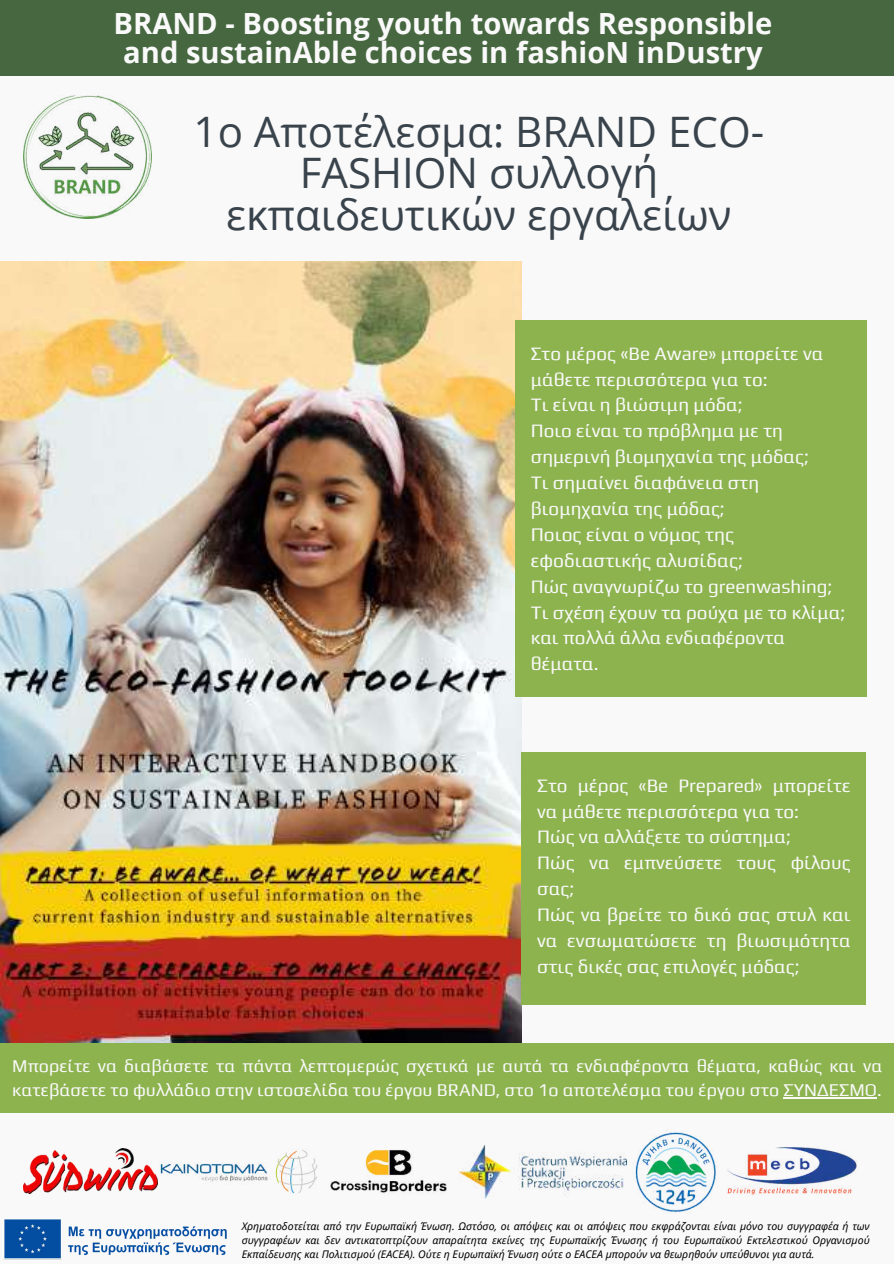
<style>
.page{position:relative;width:894px;height:1264px;background:#fff}
.page>*{position:absolute;margin:0;border:0;box-sizing:border-box;transform-origin:0 0}
.t1{font:42px/41.7px "Open Sans";color:#39434c;text-align:center}
.t2{font:700 29.1px/29.2px "Open Sans";color:#f9f9f9;text-align:center}
.t3{font:19.2px/25.8px "Play";color:#f9f9f9}
.t4{font:18.9px/25.8px "Play";color:#f9f9f9}
.t5{font:17.85px/24.8px "Play";color:#f9f9f9}
.t6{font:italic 10.5px/14px "Noto Sans";color:#000;text-align:justify}
</style>
<div class="page">
<div style="left:0;top:0;width:893px;height:1263px;background:#f9f9f9"></div>
<div style="left:0;top:0;width:893px;height:76px;background:#466740"></div>
<img style="left:23px;top:96px;width:129px;height:122px">
<img style="left:23px;top:1148px;width:295px;height:45px">
<img style="left:330px;top:1145px;width:296px;height:54px">
<img style="left:635px;top:1132px;width:81px;height:80px">
<img style="left:727px;top:1147px;width:129px;height:47px">
<img style="left:0;top:262px;width:521px;height:781px">
<div style="left:514px;top:320px;width:352px;height:376px;background:#8db34f"></div>
<div style="left:521px;top:752px;width:344px;height:252px;background:#8db34f"></div>
<div style="left:0;top:1043px;width:893px;height:70px;background:#8db34f"></div>
<hr style="left:783px;top:1097px;width:93px;height:1px;background:#f9f9f9">
<img style="left:3px;top:1219px;width:224px;height:41px">
<h2 class="t2" style="left:114px;top:8px;width:660px">BRAND - Boosting youth towards Responsible and sustainAble choices in fashioN inDustry</h2>
<h1 class="t1" style="left:193px;top:109px;width:572px">1ο Αποτέλεσμα: BRAND ECO-<br>FASHION συλλογή εκπαιδευτικών εργαλείων</h1>
<p class="t4" style="left:530px;top:339px;width:294px">Στο μέρος «Be Aware» μπορείτε να μάθετε περισσότερα για το:<br>Τι είναι η βιώσιμη μόδα;<br>Ποιο είναι το πρόβλημα με τη σημερινή βιομηχανία της μόδας;<br>Τι σημαίνει διαφάνεια στη βιομηχανία της μόδας;</p>
<p class="t3" style="left:530px;top:520px;width:214px">Ποιος είναι ο νόμος της εφοδιαστικής αλυσίδας;</p>
<p class="t4" style="left:530px;top:572px;width:316px">Πώς αναγνωρίζω το greenwashing;<br>Τι σχέση έχουν τα ρούχα με το κλίμα; και πολλά άλλα ενδιαφέροντα θέματα.</p>
<p class="t4" style="left:537px;top:771px;width:315px">Στο μέρος «Be Prepared» μπορείτε να μάθετε περισσότερα για το:<br>Πώς να αλλάξετε το σύστημα;<br>Πώς να εμπνεύσετε τους φίλους σας;<br>Πώς να βρείτε το δικό σας στυλ και να ενσωματώσετε τη βιωσιμότητα στις δικές σας επιλογές μόδας;</p>
<p class="t5" style="left:12px;top:1052px;width:871px">Μπορείτε να διαβάσετε τα πάντα λεπτομερώς σχετικά με αυτά τα ενδιαφέροντα θέματα, καθώς και να κατεβάσετε το φυλλάδιο στην ιστοσελίδα του έργου BRAND, στο 1ο αποτελέσμα του έργου στο ΣΥΝΔΕΣΜΟ.</p>
<p class="t6" style="left:242px;top:1218px;width:629px">Χρηματοδοτείται από την Ευρωπαϊκή Ένωση. Ωστόσο, οι απόψεις και οι απόψεις που εκφράζονται είναι μόνο του συγγραφέα ή των συγγραφέων και δεν αντικατοπτρίζουν απαραίτητα εκείνες της Ευρωπαϊκής Ένωσης ή του Ευρωπαϊκού Εκτελεστικού Οργανισμού Εκπαίδευσης και Πολιτισμού (EACEA). Ούτε η Ευρωπαϊκή Ένωση ούτε ο EACEA μπορούν να θεωρηθούν υπεύθυνοι για αυτά.</p>
</div>
